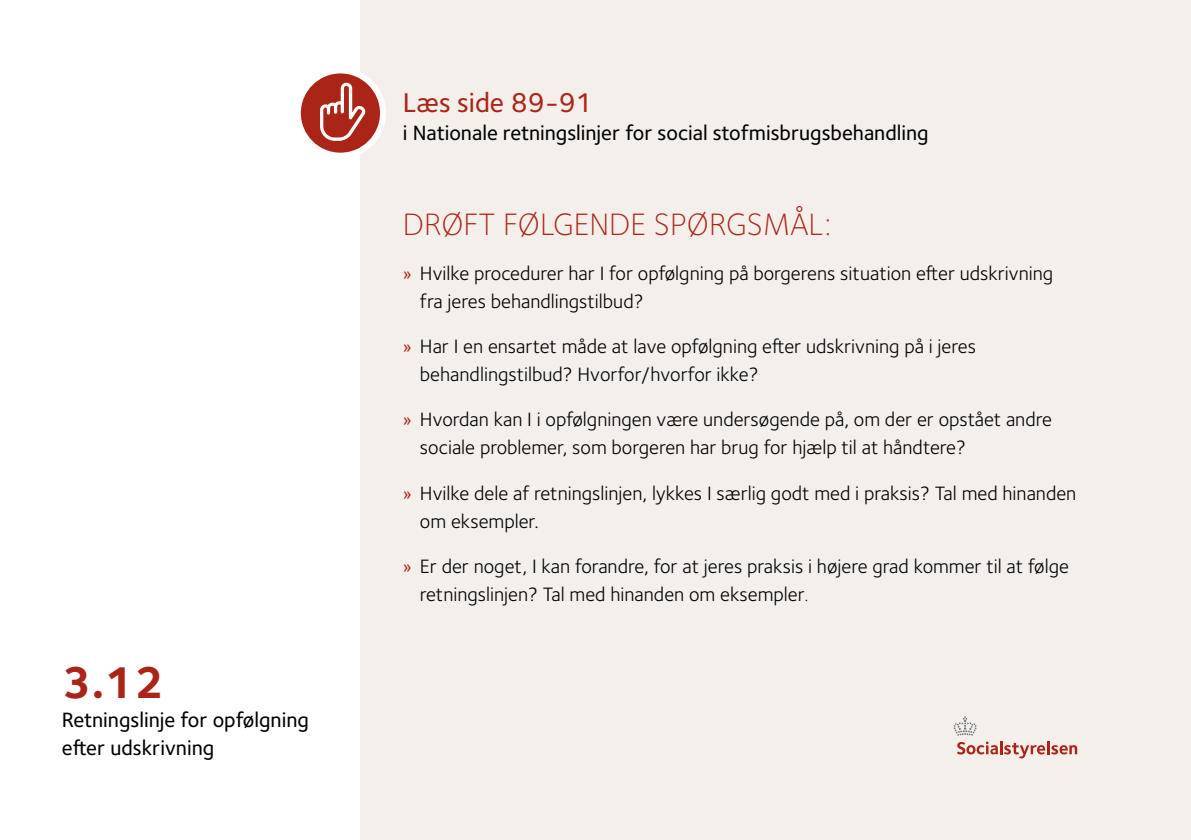
<style>
.page{position:relative;width:1191px;height:840px;background:#fff}
.page>*{position:absolute;margin:0;border:0;box-sizing:border-box;transform-origin:0 0}
.t1{font:700 45.8px "Foundry Sterling";color:#aa2517}
.Refleksionskort_H3_spørgsmål{font:300 32px "Foundry Sterling";color:#aa2517}
.Refleksionskort_H2_Læs{font:500 28px "Foundry Sterling";color:#aa2517}
.Refleksionskort_H2_Læs-2{font:500 21.4px/28px "Foundry Sterling";color:#000}
.t2{font:20px/28px "Foundry Sterling";color:#000}
.s1{color:#aa2517}
.s2{font-size:16px}
</style>
<div class="page">
<div style="left:360px;top:0;width:831px;height:839px;background:#f5efeb"></div>
<svg style="left:953px;top:716px;width:124px;height:42px"></svg>
<svg style="left:300px;top:72px;width:86px;height:82px"></svg>
<h1 class="t1" style="left:62px;top:655px;width:103px">3.12</h1>
<p class="Refleksionskort_H2_Læs-2" style="left:62px;top:705px;width:248px">Retningslinje for opfølgning efter udskrivning</p>
<h2 class="Refleksionskort_H2_Læs" style="left:403px;top:86px;width:191px">Læs side 89-91</h2>
<h2 class="Refleksionskort_H2_Læs-2" style="left:403px;top:119px;width:527px">i Nationale retningslinjer for social stofmisbrugsbehandling</h2>
<h3 class="Refleksionskort_H3_spørgsmål" style="left:403px;top:206px;width:430px">DRØFT FØLGENDE SPØRGSMÅL:</h3>
<p class="t2" style="left:420px;top:259px;width:635px;text-indent:-17px"><span class="s1">»</span> Hvilke procedurer har I for opfølgning på borgerens situation efter udskrivning fra jeres behandlingstilbud?</p>
<p class="t2" style="left:420px;top:332px;width:557px;text-indent:-17px"><span class="s1">»</span> Har I en ensartet måde at lave opfølgning efter udskrivning på i jeres behandlingstilbud? Hvorfor/hvorfor ikke?</p>
<p class="t2" style="left:420px;top:405px;width:633px;text-indent:-17px"><span class="s1">»</span> Hvordan kan I i opfølgningen være undersøgende på, om der er opstået andre sociale problemer, som borgeren har brug for hjælp til at håndtere?</p>
<p class="t2" style="left:420px;top:478px;width:658px;text-indent:-17px"><span class="s1">»</span> Hvilke dele af retningslinjen, lykkes I særlig godt med i praksis? Tal med hinanden om eksempler.</p>
<p class="t2" style="left:420px;top:551px;width:650px;text-indent:-17px"><span class="s1">»</span> Er der noget, I kan forandre, for at jeres praksis i højere grad kommer til at følge retningslinjen? Tal med hinanden om eksempler<span class="s2">.</span></p>
</div>
